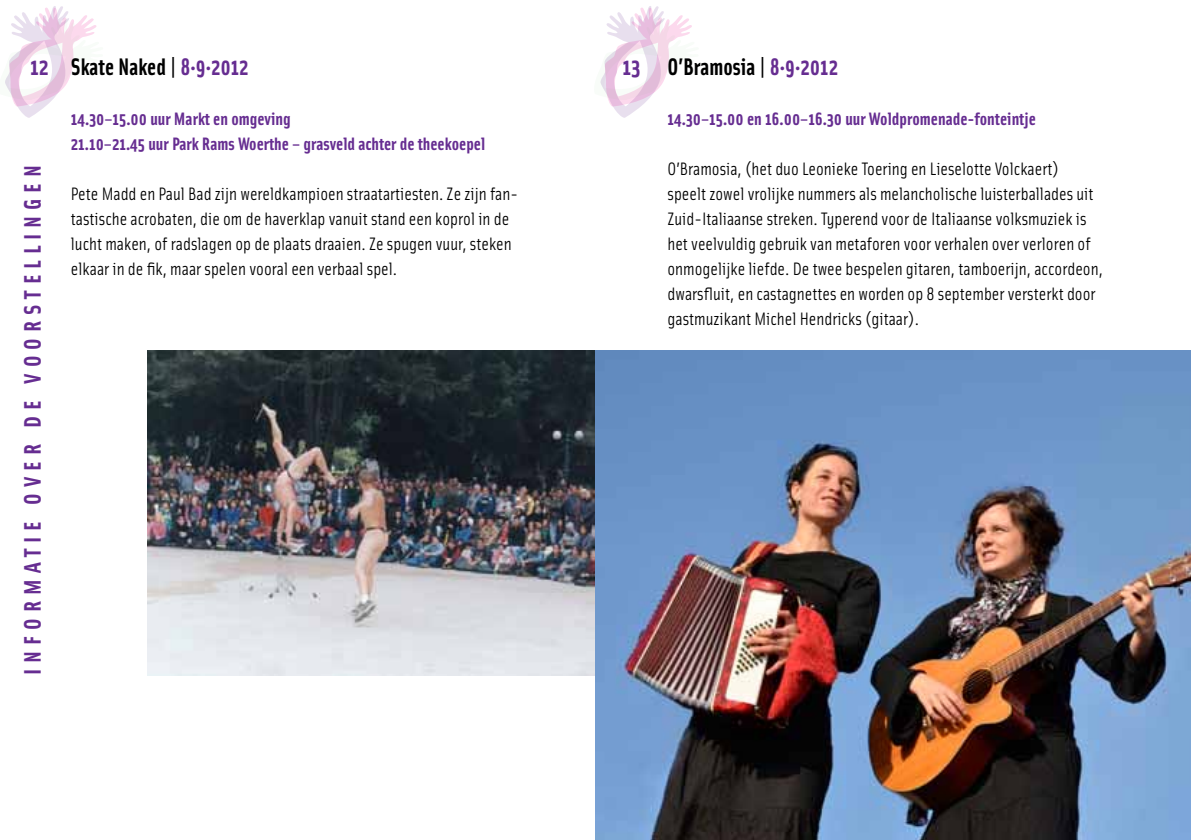
<style>
.page{position:relative;width:1191px;height:840px;background:#fff}
.page>*{position:absolute;margin:0;border:0;box-sizing:border-box;transform-origin:0 0}
.t1{font:700 24px "Solex";color:#000;scale:.95 1}
.t2{font:700 24px "Solex";letter-spacing:.25em;color:#662d91}
.t3{font:18px/25px "Solex";color:#000}
.t4{font:700 18px/25px "Solex";color:#662d91}
.s1{color:#662d91}
</style>
<div class="page">
<svg style="left:5px;top:6px;width:92px;height:112px"></svg>
<svg style="left:600px;top:6px;width:92px;height:112px"></svg>
<img style="left:148px;top:350px;width:447px;height:325px">
<img style="left:595px;top:350px;width:596px;height:489px">
<h1 class="t2" style="left:30px;top:56px;width:20px">12</h1>
<h1 class="t2" style="left:22px;top:674px;width:511px;rotate:-90deg">Informatie ove r de voorste lli nge n</h1>
<h1 class="t1" style="left:71px;top:56px;width:189px">Skate Naked | <span class="s1">8·9·2012</span></h1>
<h1 class="t2" style="left:622px;top:56px;width:19px">13</h1>
<p class="t4" style="left:71px;top:107px;width:416px">14.30–15.00 uur Markt en omgeving<br>21.10–21.45 uur Park Rams Woerthe – grasveld achter de theekoepel</p>
<p class="t3" style="left:71px;top:182px;width:448px">Pete Madd en Paul Bad zijn wereldkampioen straatartiesten. Ze zijn fan&shy;tastische acrobaten, die om de haverklap vanuit stand een koprol in de lucht maken, of radslagen op de plaats draaien. Ze spugen vuur, steken elkaar in de fik, maar spelen vooral een verbaal spel.</p>
<h1 class="t1" style="left:667px;top:56px;width:181px">O’Bramosia | <span class="s1">8·9·2012</span></h1>
<p class="t4" style="left:667px;top:107px;width:370px">14.30–15.00 en 16.00–16.30 uur Woldpromenade-fonteintje</p>
<p class="t3" style="left:667px;top:157px;width:437px">O’Bramosia, (het duo Leonieke Toering en Lieselotte Volckaert)<br>speelt zowel vrolijke nummers als melancholische luisterballades uit Zuid-Italiaanse streken. Typerend voor de Italiaanse volksmuziek is het veelvuldig gebruik van metaforen voor verhalen over verloren of onmogelijke liefde. De twee bespelen gitaren, tamboerijn, accordeon, dwarsfluit, en castagnettes en worden op 8 september versterkt door gastmuzikant Michel Hendricks (gitaar).</p>
</div>
